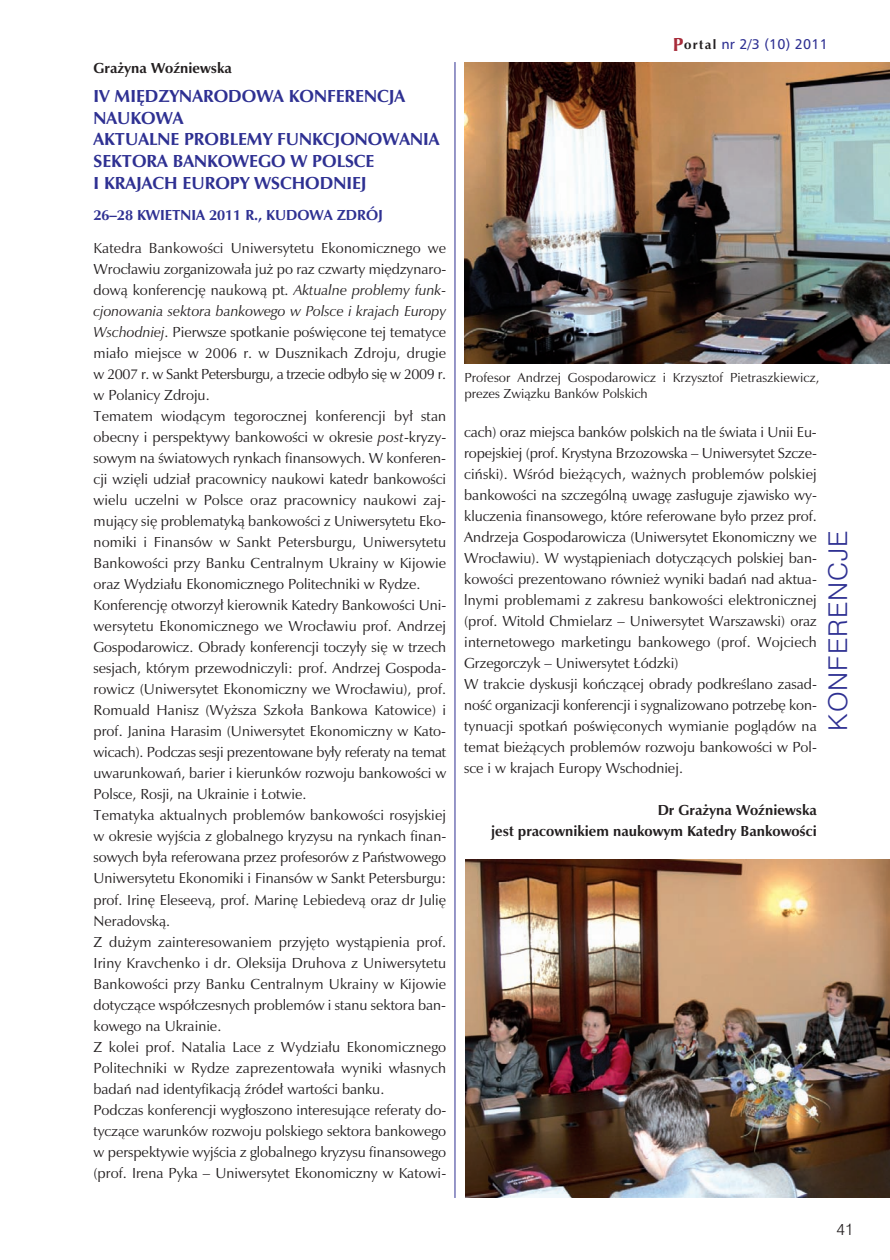
<style>
.page{position:relative;width:890px;height:1260px;background:#fff}
.page>*{position:absolute;margin:0;border:0;box-sizing:border-box;transform-origin:0 0}
.t1{font:24px "Swis 721 Lt PL";letter-spacing:.04em;color:#2e3092;scale:1.05 1}
.t2{font:700 18px/21.6px "Zapf Humnst PL";color:#2e3092}
.t3{font:15px/21px "Zapf Humnst PL";color:#231f20}
.t4{font:700 15px/21px "Zapf Humnst PL";color:#231f20;text-align:right}
.t5{font:700 15px "Zapf Humnst PL";color:#2e3092}
.t6{font:15px "Swis 721 Lt PL";color:#231f20}
.t7{font:13.5px/16.2px "Zapf Humnst PL";letter-spacing:.01em;color:#231f20}
.t8{font:13.5px "Humnst 777 PL";letter-spacing:.015em;color:#2e3092}
.s1{font-style:italic}
.s2{font-family:"Zapf Humnst PL";font-weight:700;font-size:19.5px;color:#a72b39}
.s3{font-family:"Zapf Humnst PL";font-weight:700;color:#231f20}
</style>
<div class="page">
<img style="left:454px;top:62px;width:435px;height:1136px">
<p class="t4" style="left:94px;top:57px;width:140px">Grażyna Woźniewska</p>
<p class="t2" style="left:94px;top:85px;width:347px">IV MIĘDZYNARODOWA KONFERENCJA<br>NAUKOWA<br>AKTUALNE PROBLEMY FUNKCJONOWANIA<br>SEKTORA BANKOWEGO W POLSCE<br>I KRAJACH EUROPY WSCHODNIEJ</p>
<p class="t5" style="left:94px;top:206px;width:291px">26–28 KWIETNIA 2011 R., KUDOWA ZDRÓJ</p>
<p class="t3" style="left:93px;top:237px;width:354px">Katedra Bankowości Uniwersytetu Ekonomicznego we Wrocławiu zorganizowała już po raz czwarty międzynaro&shy;dową konferencję naukową pt. <span class="s1">Aktualne problemy funk&shy;cjonowania sektora bankowego w Polsce i krajach Europy Wschodniej</span>. Pierwsze spotkanie poświęcone tej tematyce miało miejsce w 2006 r. w Dusznikach Zdroju, drugie w 2007 r. w Sankt Petersburgu, a trzecie odbyło się w 2009 r. w Polanicy Zdroju.<br>Tematem wiodącym tegorocznej konferencji był stan obecny i perspektywy bankowości w okresie <span class="s1">post</span>-kryzy&shy;sowym na światowych rynkach finansowych. W konferen&shy;cji wzięli udział pracownicy naukowi katedr bankowości wielu uczelni w Polsce oraz pracownicy naukowi zaj&shy;mujący się problematyką bankowości z Uniwersytetu Eko&shy;nomiki i Finansów w Sankt Petersburgu, Uniwersytetu Bankowości przy Banku Centralnym Ukrainy w Kijowie oraz Wydziału Ekonomicznego Politechniki w Rydze.<br>Konferencję otworzył kierownik Katedry Bankowości Uni&shy;wersytetu Ekonomicznego we Wrocławiu prof. Andrzej Gospodarowicz. Obrady konferencji toczyły się w trzech sesjach, którym przewodniczyli: prof. Andrzej Gospoda&shy;rowicz (Uniwersytet Ekonomiczny we Wrocławiu), prof.<br>Romuald Hanisz (Wyższa Szkoła Bankowa Katowice) i prof. Janina Harasim (Uniwersytet Ekonomiczny w Kato&shy;wicach). Podczas sesji prezentowane były referaty na temat uwarunkowań, barier i kierunków rozwoju bankowości w Polsce, Rosji, na Ukrainie i Łotwie.<br>Tematyka aktualnych problemów bankowości rosyjskiej w okresie wyjścia z globalnego kryzysu na rynkach finan&shy;sowych była referowana przez profesorów z Państwowego Uniwersytetu Ekonomiki i Finansów w Sankt Petersburgu: prof. Irinę Eleseevą, prof. Marinę Lebiedevą oraz dr Julię Neradovską.<br>Z dużym zainteresowaniem przyjęto wystąpienia prof.<br>Iriny Kravchenko i dr. Oleksija Druhova z Uniwersytetu Bankowości przy Banku Centralnym Ukrainy w Kijowie dotyczące współczesnych problemów i stanu sektora ban&shy;kowego na Ukrainie.<br>Z kolei prof. Natalia Lace z Wydziału Ekonomicznego Politechniki w Rydze zaprezentowała wyniki własnych badań nad identyfikacją źródeł wartości banku.<br>Podczas konferencji wygłoszono interesujące referaty do&shy;tyczące warunków rozwoju polskiego sektora bankowego w perspektywie wyjścia z globalnego kryzysu finansowego (prof. Irena Pyka – Uniwersytet Ekonomiczny w Katowi-</p>
<p class="t8" style="left:672px;top:37px;width:157px"><span class="s2">P</span><span class="s3">ortal</span> nr 2/3 (10) 2011</p>
<p class="t7" style="left:464px;top:369px;width:356px">Profesor Andrzej Gospodarowicz i Krzysztof Pietraszkiewicz, prezes Związku Banków Polskich</p>
<p class="t3" style="left:464px;top:421px;width:354px">cach) oraz miejsca banków polskich na tle świata i Unii Eu&shy;ropejskiej (prof. Krystyna Brzozowska – Uniwersytet Szcze&shy;ciński). Wśród bieżących, ważnych problemów polskiej bankowości na szczególną uwagę zasługuje zjawisko wy&shy;kluczenia finansowego, które referowane było przez prof.<br>Andrzeja Gospodarowicza (Uniwersytet Ekonomiczny we Wrocławiu). W wystąpieniach dotyczących polskiej ban&shy;kowości prezentowano również wyniki badań nad aktua&shy;lnymi problemami z zakresu bankowości elektronicznej (prof. Witold Chmielarz – Uniwersytet Warszawski) oraz internetowego marketingu bankowego (prof. Wojciech Grzegorczyk – Uniwersytet Łódzki)<br>W trakcie dyskusji kończącej obrady podkreślano zasad&shy;ność organizacji konferencji i sygnalizowano potrzebę kon&shy;tynuacji spotkań poświęconych wymianie poglądów na temat bieżących problemów rozwoju bankowości w Pol&shy;sce i w krajach Europy Wschodniej.</p>
<p class="t4" style="left:491px;top:799px;width:327px">Dr Grażyna Woźniewska<br>jest pracownikiem naukowym Katedry Bankowości</p>
<h1 class="t1" style="left:824px;top:730px;width:192px;rotate:-90deg">KONFERENCJE</h1>
<p class="t6" style="left:836px;top:1220px;width:19px">41</p>
</div>
